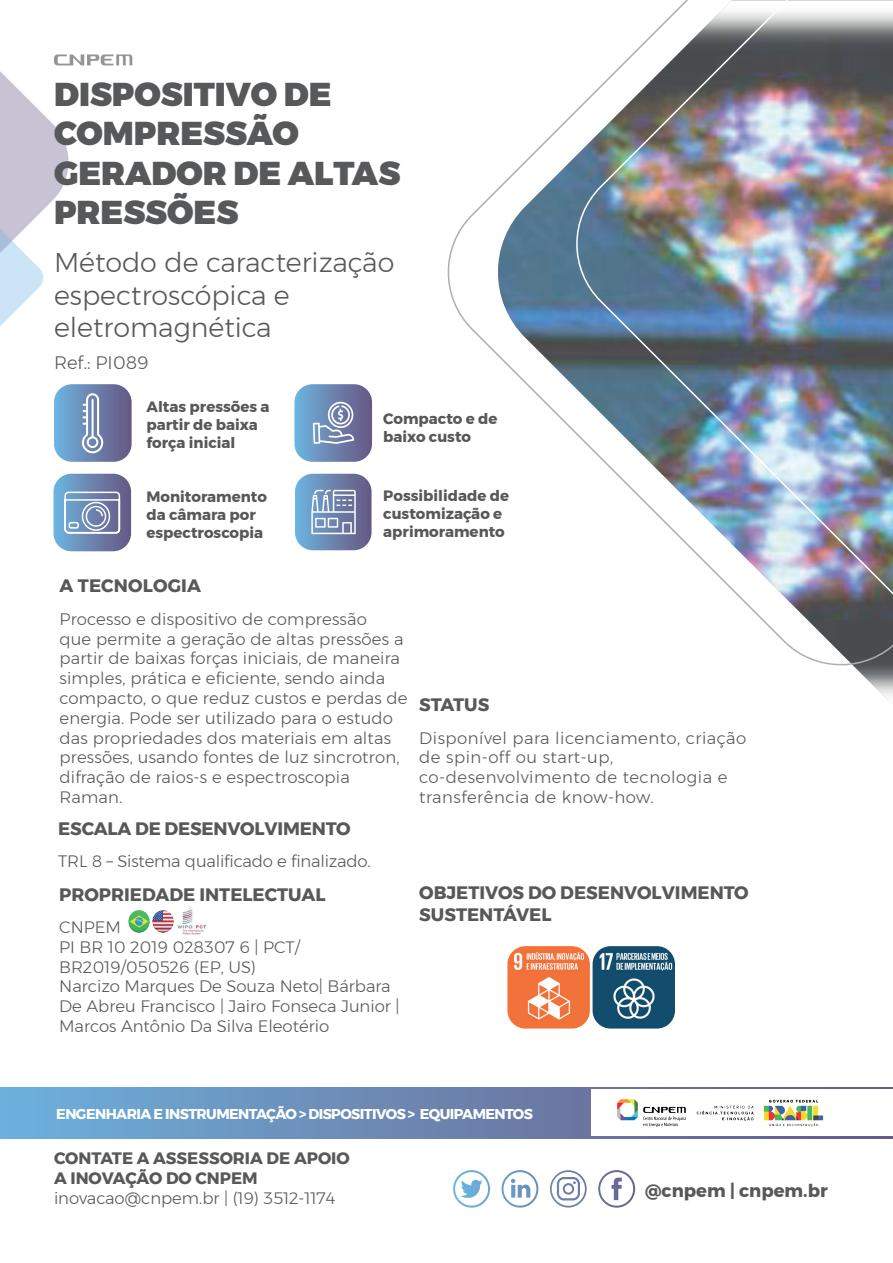
<style>
.page{position:relative;width:893px;height:1263px;background:#fff}
.page>*{position:absolute;margin:0;border:0;box-sizing:border-box;transform-origin:0 0}
.t1{font:900 33px/39.6px "Montserrat";color:#57585a}
.t2{font:300 27px/32.4px "Montserrat";color:#57585a}
.t3{font:700 18px/21.6px "Montserrat";color:#57585a}
.t4{font:300 18px "Montserrat";color:#57585a}
.t5{font:300 16.5px/19.8px "Montserrat";letter-spacing:.01em;color:#57585a}
.t6{font:300 16.5px/19.8px "Montserrat";letter-spacing:.03em;color:#57585a}
.t7{font:700 16.5px/19.8px "Montserrat";color:#57585a}
.t8{font:300 16.5px "Montserrat";letter-spacing:-.01em;color:#57585a}
.t9{font:700 15px/18px "Montserrat";color:#57585a}
.t10{font:700 14.25px "Montserrat";letter-spacing:-.04em;color:#fff}
</style>
<div class="page">
<svg style="left:0;top:1087px;width:893px;height:51px;background:#6d91bc"></svg>
<svg style="left:453px;top:1170px;width:37px;height:38px"></svg>
<svg style="left:598px;top:1170px;width:37px;height:38px"></svg>
<svg style="left:501px;top:1170px;width:37px;height:37px"></svg>
<svg style="left:550px;top:1170px;width:37px;height:37px"></svg>
<svg style="left:447px;top:119px;width:446px;height:556px"></svg>
<img style="left:567px;top:0;width:326px;height:647px">
<div style="left:591px;top:1089px;width:302px;height:46px;background:#fff"></div>
<img style="left:617px;top:1099px;width:207px;height:28px">
<img style="left:507px;top:946px;width:83px;height:82px">
<img style="left:593px;top:946px;width:82px;height:82px">
<svg style="left:0;top:54px;width:132px;height:408px"></svg>
<svg style="left:294px;top:384px;width:78px;height:78px;background:#7e95bb"></svg>
<svg style="left:295px;top:474px;width:77px;height:76px;background:#8197bc"></svg>
<svg style="left:53px;top:474px;width:78px;height:77px;background:#8298bd"></svg>
<img style="left:128px;top:910px;width:46px;height:23px">
<img style="left:177px;top:906px;width:30px;height:29px">
<h1 class="t1" style="left:54px;top:74px;width:348px">DISPOSITIVO DE<br>COMPRESSÃO<br>GERADOR DE ALTAS<br>PRESSÕES</h1>
<h2 class="t2" style="left:54px;top:246px;width:342px">Método de caracterização espectroscópica e eletromagnética</h2>
<p class="t4" style="left:54px;top:349px;width:96px">Ref.: PI089</p>
<p class="t9" style="left:146px;top:398px;width:125px">Altas pressões a partir de baixa força inicial</p>
<p class="t9" style="left:383px;top:410px;width:116px">Compacto e de baixo custo</p>
<p class="t9" style="left:146px;top:487px;width:122px">Monitoramento da câmara por espectroscopia</p>
<p class="t9" style="left:383px;top:487px;width:127px">Possibilidade de customização e aprimoramento</p>
<p class="t3" style="left:59px;top:575px;width:143px">A TECNOLOGIA</p>
<p class="t5" style="left:59px;top:609px;width:350px">Processo e dispositivo de compressão<br>que permite a geração de altas pressões a partir de baixas forças iniciais, de maneira simples, prática e eficiente, sendo ainda compacto, o que reduz custos e perdas de energia. Pode ser utilizado para o estudo das propriedades dos materiais em altas pressões, usando fontes de luz sincrotron, difração de raios-s e espectroscopia Raman.</p>
<p class="t3" style="left:58px;top:817px;width:294px">ESCALA DE DESENVOLVIMENTO</p>
<p class="t8" style="left:58px;top:849px;width:314px">TRL 8 – Sistema qualificado e finalizado.</p>
<p class="t3" style="left:59px;top:883px;width:268px">PROPRIEDADE INTELECTUAL</p>
<p class="t5" style="left:59px;top:917px;width:342px">CNPEM<br>PI BR 10 2019 028307 6 | PCT/<br>BR2019/050526 (EP, US)<br>Narcizo Marques De Souza Neto| Bárbara<br>De Abreu Francisco | Jairo Fonseca Junior |<br>Marcos Antônio Da Silva Eleotério</p>
<p class="t3" style="left:419px;top:694px;width:72px">STATUS</p>
<p class="t6" style="left:419px;top:727px;width:328px">Disponível para licenciamento, criação de spin-off ou start-up, co-desenvolvimento de tecnologia e transferência de know-how.</p>
<p class="t3" style="left:419px;top:882px;width:331px">OBJETIVOS DO DESENVOLVIMENTO<br>SUSTENTÁVEL</p>
<p class="t10" style="left:56px;top:1102px;width:478px">ENGENHARIA E INSTRUMENTAÇÃO &gt; DISPOSITIVOS &gt; EQUIPAMENTOS</p>
<p class="t7" style="left:54px;top:1148px;width:297px">CONTATE A ASSESSORIA DE APOIO<br>A INOVAÇÃO DO CNPEM</p>
<p class="t5" style="left:54px;top:1188px;width:283px">inovacao@cnpem.br | (19) 3512-1174</p>
<p class="t3" style="left:645px;top:1180px;width:184px">@cnpem | cnpem.br</p>
</div>
